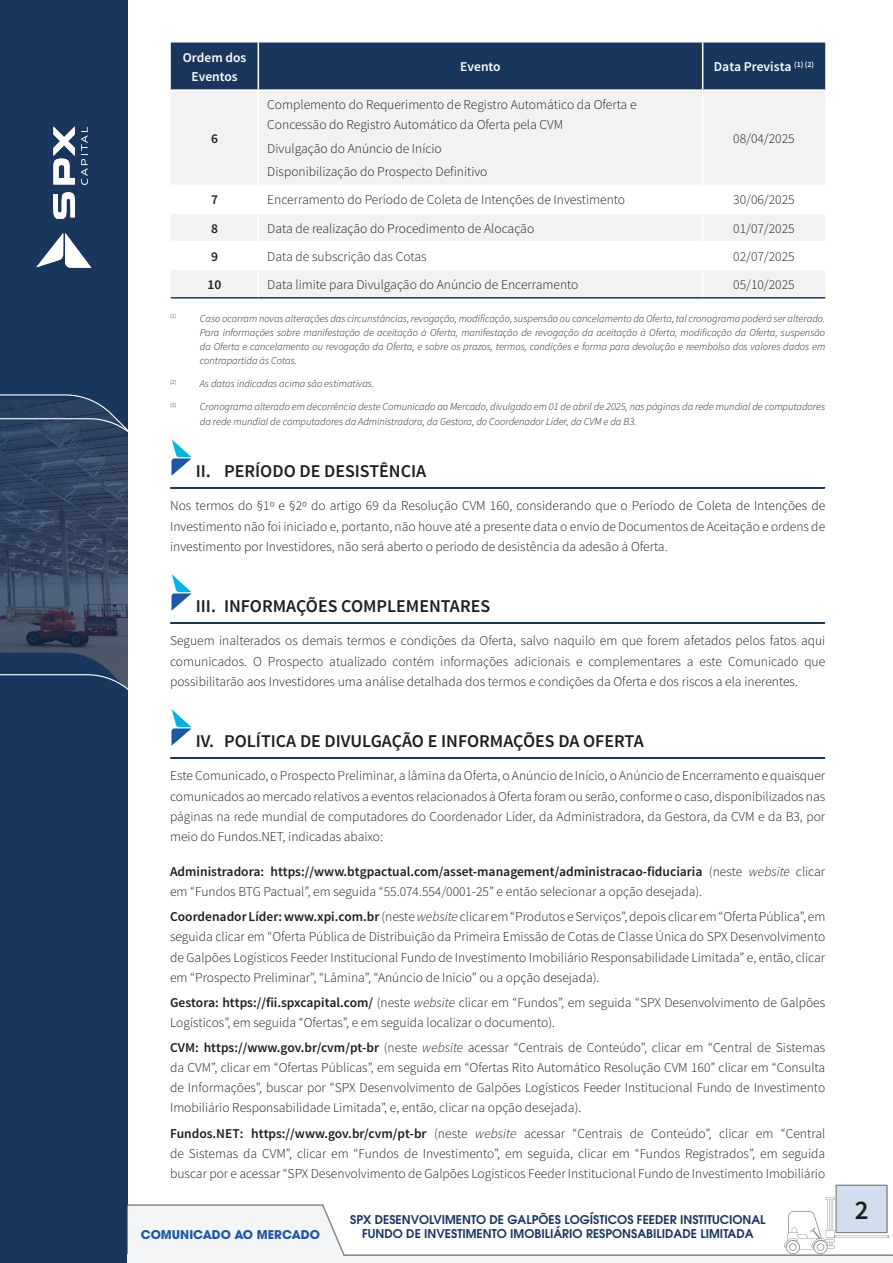
<style>
.page{position:relative;width:893px;height:1263px;background:#fff}
.page>*{position:absolute;margin:0;border:0;box-sizing:border-box;transform-origin:0 0}
.t1{font:600 27px "Source Sans Pro";color:#1d1d1b}
.t2{font:600 18px "Source Sans Pro";color:#1d1d1b}
.t3{font:300 13.5px/20.1px "Source Sans Pro";color:#1d1d1b;text-align:justify}
.t4{font:600 13.5px/19.5px "Source Sans Pro";color:#fff;text-align:center}
.t5{font:600 13.5px "Source Sans Pro";color:#1d1d1b}
.t6{font:600 12px/14.4px "ITC Avant Garde Pro";color:#1b365d;text-align:center}
.t7{font:700 12px "ITC Avant Garde Pro";color:#1d57a5}
.t8{font:italic 300 10.5px/14.1px "Source Sans Pro";color:#1d1d1b;text-align:justify}
.s1{font-weight:600}
.s2{font-style:italic}
</style>
<div class="page">
<div style="left:0;top:177px;width:128px;height:1086px;background:#1b365d"></div>
<img style="left:0;top:491px;width:128px;height:162px">
<div style="left:0;top:0;width:128px;height:268px;background:#1b365d"></div>
<svg style="left:0;top:653px;width:128px;height:37px"></svg>
<svg style="left:0;top:394px;width:128px;height:97px"></svg>
<svg style="left:81px;top:127px;width:7px;height:58px"></svg>
<svg style="left:53px;top:192px;width:22px;height:27px"></svg>
<svg style="left:53px;top:126px;width:22px;height:58px"></svg>
<svg style="left:36px;top:233px;width:55px;height:35px"></svg>
<div style="left:128px;top:1254px;width:765px;height:9px;background:#f4f5f7"></div>
<hr style="left:834px;top:1235px;width:55px;height:3px;background:#424242">
<svg style="left:784px;top:1185px;width:104px;height:69px"></svg>
<hr style="left:344px;top:1254px;width:549px;height:2px;background:#878787">
<svg style="left:128px;top:1204px;width:219px;height:52px"></svg>
<svg style="left:170px;top:487px;width:655px;height:2px"></svg>
<svg style="left:170px;top:622px;width:655px;height:2px"></svg>
<svg style="left:170px;top:757px;width:655px;height:2px"></svg>
<div style="left:171px;top:43px;width:654px;height:46px;background:#1b365d"></div>
<svg style="left:171px;top:91px;width:654px;height:206px;fill:#f2f2f2"></svg>
<hr style="left:258px;top:43px;width:1px;height:46px;background:#fff">
<hr style="left:702px;top:43px;width:1px;height:46px;background:#fff">
<hr style="left:171px;top:297px;width:87px;height:2px;background:#1b365d">
<hr style="left:258px;top:297px;width:445px;height:2px;background:#1b365d">
<hr style="left:703px;top:297px;width:122px;height:2px;background:#1b365d">
<hr style="left:258px;top:91px;width:1px;height:94px;background:#fff">
<hr style="left:702px;top:91px;width:1px;height:94px;background:#fff">
<hr style="left:171px;top:185px;width:87px;height:1px;background:#fff">
<hr style="left:258px;top:185px;width:445px;height:1px;background:#fff">
<hr style="left:703px;top:185px;width:122px;height:1px;background:#fff">
<hr style="left:171px;top:213px;width:87px;height:1px;background:#fff">
<hr style="left:258px;top:213px;width:445px;height:1px;background:#fff">
<hr style="left:703px;top:213px;width:122px;height:1px;background:#fff">
<hr style="left:171px;top:241px;width:87px;height:1px;background:#fff">
<hr style="left:258px;top:241px;width:445px;height:1px;background:#fff">
<hr style="left:703px;top:241px;width:122px;height:1px;background:#fff">
<hr style="left:171px;top:269px;width:87px;height:1px;background:#fff">
<hr style="left:258px;top:269px;width:445px;height:1px;background:#fff">
<svg style="left:258px;top:186px;width:1px;height:111px"></svg>
<hr style="left:703px;top:269px;width:122px;height:1px;background:#fff">
<svg style="left:702px;top:186px;width:1px;height:111px"></svg>
<img style="left:171px;top:439px;width:21px;height:37px">
<img style="left:171px;top:574px;width:21px;height:37px">
<img style="left:171px;top:709px;width:21px;height:37px">
<p class="t4" style="left:183px;top:48px;width:65px">Ordem dos<br>Eventos</p>
<p class="t4" style="left:460px;top:58px;width:42px">Evento</p>
<p class="t4" style="left:714px;top:58px;width:102px">Data Prevista <sup>(1)</sup> <sup>(2)</sup></p>
<p class="t5" style="left:211px;top:130px;width:8px">6</p>
<p class="t3" style="left:267px;top:95px;width:371px;line-height:19.5px">Complemento do Requerimento de Registro Automático da Oferta e<br>Concessão do Registro Automático da Oferta pela CVM</p>
<p class="t3" style="left:267px;top:136px;width:222px;line-height:23.7px">Divulgação do Anúncio de Início<br>Disponibilização do Prospecto Definitivo</p>
<p class="t3" style="left:733px;top:128px;width:63px">08/04/2025</p>
<p class="t5" style="left:211px;top:191px;width:8px">7</p>
<p class="t3" style="left:267px;top:190px;width:359px">Encerramento do Período de Coleta de Intenções de Investimento</p>
<p class="t3" style="left:733px;top:190px;width:63px">30/06/2025</p>
<p class="t5" style="left:211px;top:219px;width:8px">8</p>
<p class="t3" style="left:267px;top:218px;width:268px">Data de realização do Procedimento de Alocação</p>
<p class="t3" style="left:733px;top:218px;width:63px">01/07/2025</p>
<p class="t5" style="left:211px;top:248px;width:8px">9</p>
<p class="t3" style="left:267px;top:246px;width:161px">Data de subscrição das Cotas</p>
<p class="t3" style="left:733px;top:246px;width:63px">02/07/2025</p>
<p class="t5" style="left:208px;top:276px;width:15px">10</p>
<p class="t3" style="left:267px;top:274px;width:313px">Data limite para Divulgação do Anúncio de Encerramento</p>
<p class="t3" style="left:733px;top:274px;width:63px">05/10/2025</p>
<p class="t8" style="left:200px;top:311px;width:627px;text-indent:-30px"><sup>(1)</sup> Caso ocorram novas alterações das circunstâncias, revogação, modificação, suspensão ou cancelamento da Oferta, tal cronograma poderá ser alterado.<br>Para informações sobre manifestação de aceitação à Oferta, manifestação de revogação da aceitação à Oferta, modificação da Oferta, suspensão da Oferta e cancelamento ou revogação da Oferta, e sobre os prazos, termos, condições e forma para devolução e reembolso dos valores dados em contrapartida às Cotas.</p>
<p class="t8" style="left:170px;top:377px;width:206px"><sup>(2)</sup> As datas indicadas acima são estimativas.</p>
<p class="t8" style="left:200px;top:400px;width:627px;text-indent:-30px"><sup>(3)</sup> Cronograma alterado em decorrência deste Comunicado ao Mercado, divulgado em 01 de abril de 2025, nas páginas da rede mundial de computadores da rede mundial de computadores da Administradora, da Gestora, do Coordenador Líder, da CVM e da B3.</p>
<h2 class="t2" style="left:196px;top:459px;width:232px">II. PERÍODO DE DESISTÊNCIA</h2>
<p class="t3" style="left:170px;top:496px;width:657px">Nos termos do §1º e §2º do artigo 69 da Resolução CVM 160, considerando que o Período de Coleta de Intenções de Investimento não foi iniciado e, portanto, não houve até a presente data o envio de Documentos de Aceitação e ordens de investimento por Investidores, não será aberto o período de desistência da adesão à Oferta.</p>
<h2 class="t2" style="left:196px;top:594px;width:296px">III. INFORMAÇÕES COMPLEMENTARES</h2>
<p class="t3" style="left:170px;top:631px;width:657px">Seguem inalterados os demais termos e condições da Oferta, salvo naquilo em que forem afetados pelos fatos aqui comunicados. O Prospecto atualizado contém informações adicionais e complementares a este Comunicado que possibilitarão aos Investidores uma análise detalhada dos termos e condições da Oferta e dos riscos a ela inerentes.</p>
<h2 class="t2" style="left:196px;top:729px;width:449px">IV. POLÍTICA DE DIVULGAÇÃO E INFORMAÇÕES DA OFERTA</h2>
<p class="t3" style="left:170px;top:766px;width:657px">Este Comunicado, o Prospecto Preliminar, a lâmina da Oferta, o Anúncio de Início, o Anúncio de Encerramento e quaisquer comunicados ao mercado relativos a eventos relacionados à Oferta foram ou serão, conforme o caso, disponibilizados nas páginas na rede mundial de computadores do Coordenador Líder, da Administradora, da Gestora, da CVM e da B3, por meio do Fundos.NET, indicadas abaixo:</p>
<p class="t3" style="left:170px;top:861px;width:657px"><span class="s1">Administradora: https://www.btgpactual.com/asset-management/administracao-fiduciaria</span> (neste <span class="s2">website</span> clicar em “Fundos BTG Pactual”, em seguida “55.074.554/0001-25” e então selecionar a opção desejada).</p>
<p class="t3" style="left:170px;top:907px;width:657px"><span class="s1">Coordenador Líder:www.xpi.com.br</span> (neste <span class="s2">website</span> clicar em “Produtos e Serviços”, depois clicar em “Oferta Pública”, em seguida clicar em “Oferta Pública de Distribuição da Primeira Emissão de Cotas de Classe Única do SPX Desenvolvimento de Galpões Logísticos Feeder Institucional Fundo de Investimento Imobiliário Responsabilidade Limitada” e, então, clicar em “Prospecto Preliminar”, “Lâmina”, “Anúncio de Início” ou a opção desejada).</p>
<p class="t3" style="left:170px;top:992px;width:657px"><span class="s1">Gestora: https://fii.spxcapital.com/</span> (neste <span class="s2">website</span> clicar em “Fundos”, em seguida “SPX Desenvolvimento de Galpões<br>Logísticos”, em seguida “Ofertas”, e em seguida localizar o documento).</p>
<p class="t3" style="left:170px;top:1037px;width:657px"><span class="s1">CVM: https://www.gov.br/cvm/pt-br</span> (neste <span class="s2">website</span> acessar “Centrais de Conteúdo”, clicar em “Central de Sistemas da CVM”, clicar em “Ofertas Públicas”, em seguida em “Ofertas Rito Automático Resolução CVM 160” clicar em “Consulta de Informações”, buscar por “SPX Desenvolvimento de Galpões Logísticos Feeder Institucional Fundo de Investimento Imobiliário Responsabilidade Limitada”, e, então, clicar na opção desejada).</p>
<p class="t3" style="left:170px;top:1123px;width:657px"><span class="s1">Fundos.NET: https://www.gov.br/cvm/pt-br</span> (neste <span class="s2">website</span> acessar “Centrais de Conteúdo”, clicar em “Central de Sistemas da CVM”, clicar em “Fundos de Investimento”, em seguida, clicar em “Fundos Registrados”, em seguida buscar por e acessar “SPX Desenvolvimento de Galpões Logísticos Feeder Institucional Fundo de Investimento Imobiliário</p>
<p class="t7" style="left:141px;top:1226px;width:181px">COMUNICADO AO MERCADO</p>
<p class="t6" style="left:350px;top:1212px;width:417px">SPX DESENVOLVIMENTO DE GALPÕES LOGÍSTICOS FEEDER INSTITUCIONAL<br>FUNDO DE INVESTIMENTO IMOBILIÁRIO RESPONSABILIDADE LIMITADA</p>
<h1 class="t1" style="left:855px;top:1193px;width:15px">2</h1>
</div>
